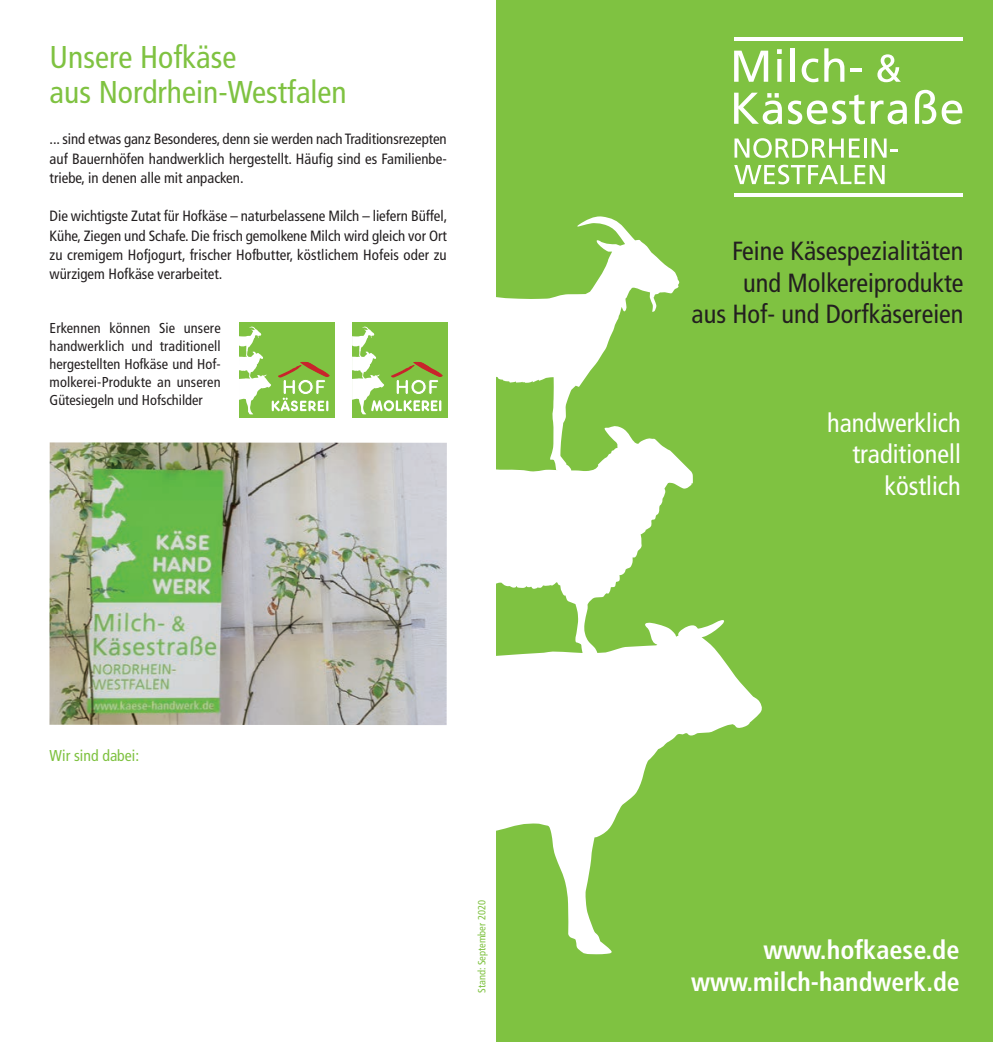
<style>
.page{position:relative;width:993px;height:1042px;background:#fff}
.page>*{position:absolute;margin:0;border:0;box-sizing:border-box;transform-origin:0 0}
.t1{font:condensed 31.5px/35px "Frutiger";color:#7fc241}
.t2{font:condensed 26.25px/31.5px "Frutiger";color:#231f20;text-align:right}
.t3{font:700 condensed 26.25px "Frutiger";color:#fff}
.t4{font:condensed 26.25px/31.8px "Frutiger";color:#fff;text-align:right}
.t5{font:condensed 15.75px "Frutiger";color:#7fc241}
.t6{font:condensed 14.88px/19.2px "Frutiger";color:#231f20;text-align:justify}
.t7{font:condensed 14.35px/18.2px "Frutiger";color:#231f20;text-align:justify}
.t8{font:condensed 10.5px "Frutiger";color:#7fc241}
</style>
<div class="page">
<div style="left:496px;top:0;width:496px;height:1042px;background:#7fc241"></div>
<svg style="left:496px;top:620px;width:266px;height:334px"></svg>
<svg style="left:496px;top:459px;width:196px;height:200px;fill:#fff"></svg>
<svg style="left:496px;top:216px;width:183px;height:257px"></svg>
<hr style="left:733px;top:37px;width:228px;height:4px;background:#fff">
<hr style="left:734px;top:193px;width:228px;height:4px;background:#fff">
<svg style="left:734px;top:51px;width:34px;height:31px"></svg>
<svg style="left:777px;top:59px;width:4px;height:23px"></svg>
<svg style="left:777px;top:49px;width:4px;height:5px"></svg>
<hr style="left:790px;top:48px;width:4px;height:34px;background:#fff">
<svg style="left:801px;top:58px;width:17px;height:24px"></svg>
<svg style="left:824px;top:48px;width:20px;height:34px"></svg>
<svg style="left:850px;top:68px;width:11px;height:3px"></svg>
<svg style="left:877px;top:54px;width:23px;height:28px"></svg>
<svg style="left:734px;top:93px;width:47px;height:31px"></svg>
<svg style="left:788px;top:94px;width:76px;height:30px"></svg>
<svg style="left:870px;top:100px;width:36px;height:24px"></svg>
<svg style="left:914px;top:90px;width:48px;height:34px"></svg>
<svg style="left:734px;top:138px;width:125px;height:20px"></svg>
<hr style="left:863px;top:138px;width:3px;height:20px;background:#fff">
<svg style="left:871px;top:138px;width:25px;height:20px"></svg>
<svg style="left:734px;top:165px;width:150px;height:19px"></svg>
<div style="left:239px;top:322px;width:96px;height:99px;background:linear-gradient(to right,#fff,#fff)"></div>
<div style="left:239px;top:322px;width:95px;height:95px;background:#7fc241"></div>
<svg style="left:239px;top:326px;width:91px;height:88px"></svg>
<div style="left:352px;top:322px;width:96px;height:99px;background:linear-gradient(to right,#fff,#fff)"></div>
<div style="left:352px;top:322px;width:95px;height:95px;background:#7fc241"></div>
<svg style="left:352px;top:326px;width:91px;height:88px"></svg>
<img style="left:49px;top:442px;width:397px;height:283px">
<h1 class="t1" style="left:50px;top:42px;width:298px">Unsere Hofkäse<br>aus Nordrhein-Westfalen</h1>
<p class="t6" style="left:50px;top:131px;width:398px">... sind etwas ganz Besonderes, denn sie werden nach Traditionsrezepten auf Bauernhöfen handwerklich hergestellt. Häufig sind es Familienbe&shy;triebe, in denen alle mit anpacken.</p>
<p class="t6" style="left:50px;top:208px;width:399px">Die wichtigste Zutat für Hofkäse – naturbelassene Milch – liefern Büffel, Kühe, Ziegen und Schafe. Die frisch gemolkene Milch wird gleich vor Ort zu cremigem Hofjogurt, frischer Hofbutter, köstlichem Hofeis oder zu würzigem Hofkäse verarbeitet.</p>
<p class="t7" style="left:50px;top:320px;width:172px">Erkennen können Sie unsere handwerklich und traditionell hergestellten Hofkäse und Hof&shy;molkerei-Produkte an unseren Gütesiegeln und Hofschilder</p>
<p class="t5" style="left:50px;top:749px;width:91px">Wir sind dabei:</p>
<p class="t8" style="left:477px;top:992px;width:94px;rotate:-90deg">Stand: September 2020</p>
<h2 class="t2" style="left:691px;top:237px;width:273px">Feine Käsespezialitäten und Molkereiprodukte<br>aus Hof- und Dorfkäsereien</h2>
<h2 class="t4" style="left:826px;top:408px;width:135px">handwerklich traditionell köstlich</h2>
<h2 class="t3" style="left:763px;top:939px;width:198px">www.hofkaese.de</h2>
<h2 class="t3" style="left:690px;top:972px;width:270px">www.milch-handwerk.de</h2>
</div>
